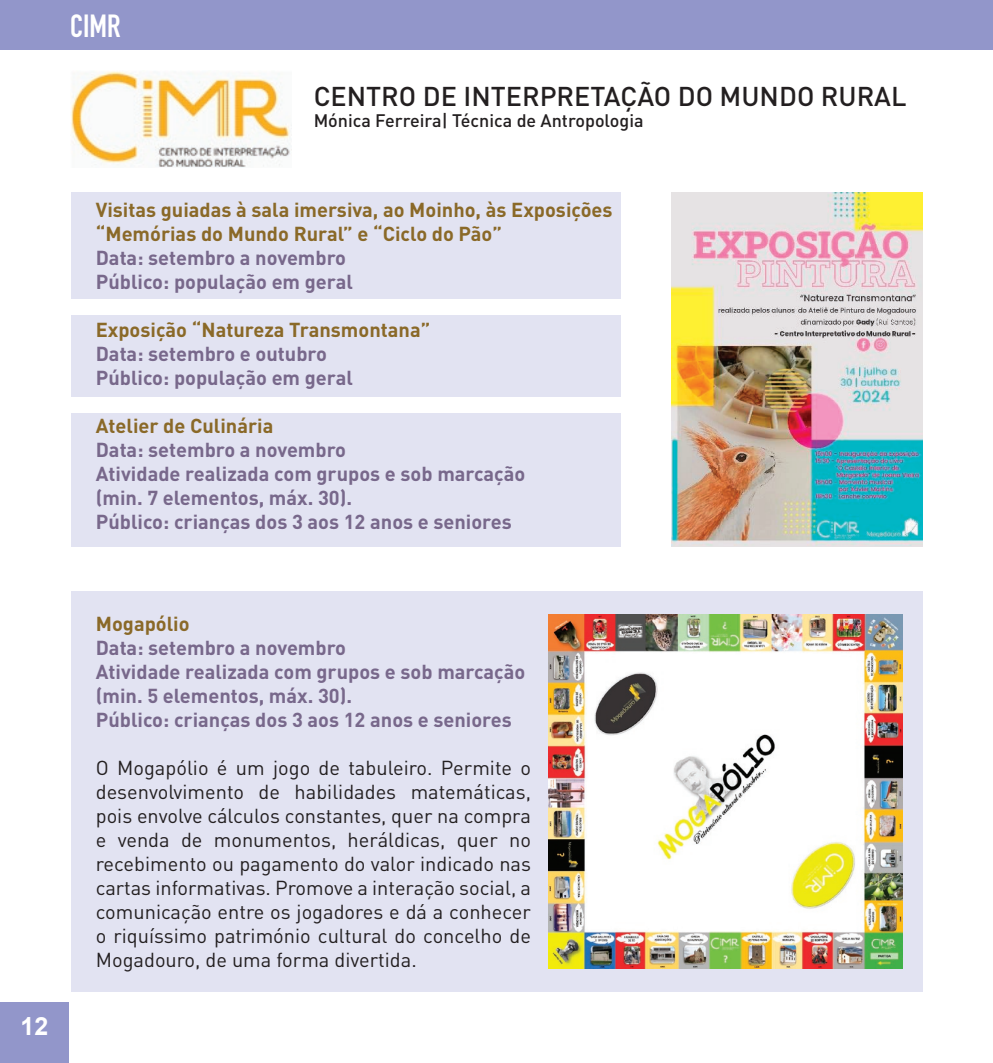
<style>
.page{position:relative;width:993px;height:1063px;background:#fff}
.page>*{position:absolute;margin:0;border:0;box-sizing:border-box;transform-origin:0 0}
.t1{font:31.5px "DIN Engschrift Std";color:#fff}
.t2{font:500 27px "DIN Pro";color:#231f20}
.t3{font:700 25px "Arial";color:#fff}
.t4{font:20px/24px "DIN Pro";color:#231f20;text-align:justify}
.t5{font:700 20px/24px "DIN Pro";color:#78688b}
.t6{font:700 20px/24px "DIN Pro";color:#8a6928}
.t7{font:500 18px "DIN Pro";color:#231f20}
</style>
<div class="page">
<div style="left:71px;top:413px;width:549px;height:134px;background:#e2e3f2"></div>
<div style="left:71px;top:316px;width:549px;height:81px;background:#e2e3f2"></div>
<div style="left:71px;top:193px;width:549px;height:106px;background:#e2e3f2"></div>
<div style="left:71px;top:592px;width:850px;height:400px;background:#e2e3f2"></div>
<div style="left:0;top:1002px;width:69px;height:61px;background:#9296ca"></div>
<img style="left:71px;top:71px;width:220px;height:96px">
<div style="left:0;top:0;width:992px;height:50px;background:#9296ca"></div>
<img style="left:671px;top:192px;width:250px;height:355px">
<img style="left:548px;top:615px;width:353px;height:354px">
<h1 class="t1" style="left:70px;top:7px;width:52px">CIMR</h1>
<h2 class="t2" style="left:313px;top:78px;width:594px">CENTRO DE INTERPRETAÇÃO DO MUNDO RURAL</h2>
<p class="t7" style="left:313px;top:109px;width:331px">Mónica Ferreira| Técnica de Antropologia</p>
<p class="t6" style="left:96px;top:197px;width:518px">Visitas guiadas à sala imersiva, ao Moinho, às Exposições “Memórias do Mundo Rural” e “Ciclo do Pão”</p>
<p class="t5" style="left:96px;top:245px;width:259px">Data: setembro a novembro<br>Público: população em geral</p>
<p class="t6" style="left:96px;top:317px;width:336px">Exposição “Natureza Transmontana”</p>
<p class="t5" style="left:96px;top:341px;width:259px">Data: setembro e outubro<br>Público: população em geral</p>
<p class="t6" style="left:96px;top:413px;width:179px">Atelier de Culinária</p>
<p class="t5" style="left:96px;top:437px;width:431px">Data: setembro a novembro<br>Atividade realizada com grupos e sob marcação (min. 7 elementos, máx. 30).<br>Público: crianças dos 3 aos 12 anos e seniores</p>
<p class="t3" style="left:20px;top:1010px;width:29px">12</p>
<p class="t6" style="left:96px;top:611px;width:95px">Mogapólio</p>
<p class="t5" style="left:96px;top:635px;width:431px">Data: setembro a novembro<br>Atividade realizada com grupos e sob marcação (min. 5 elementos, máx. 30).<br>Público: crianças dos 3 aos 12 anos e seniores</p>
<p class="t4" style="left:96px;top:755px;width:436px">O Mogapólio é um jogo de tabuleiro. Permite o desenvolvimento de habilidades matemáticas, pois envolve cálculos constantes, quer na compra e venda de monumentos, heráldicas, quer no recebimento ou pagamento do valor indicado nas cartas informativas. Promove a interação social, a comunicação entre os jogadores e dá a conhecer o riquíssimo património cultural do concelho de Mogadouro, de uma forma divertida.</p>
</div>
